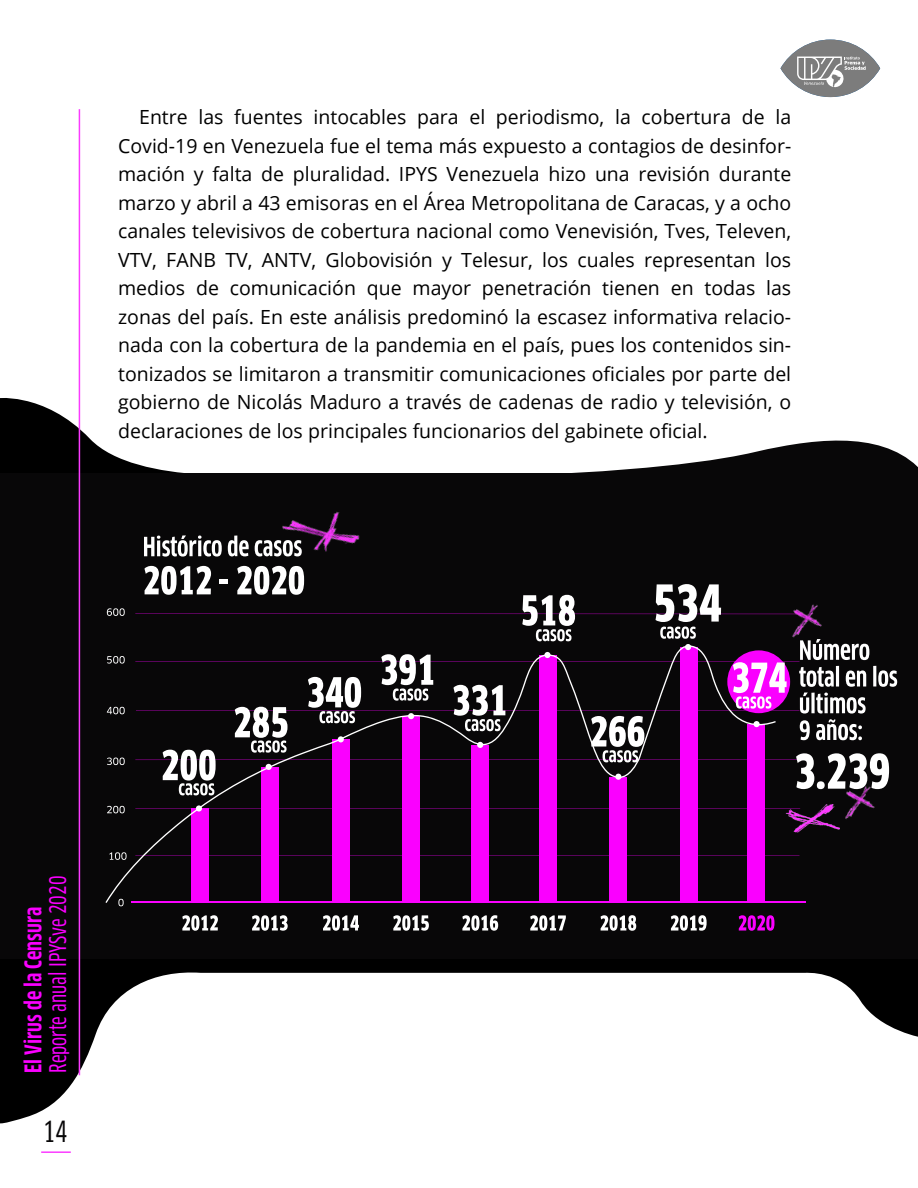
<style>
.page{position:relative;width:918px;height:1188px;background:#fff}
.page>*{position:absolute;margin:0;border:0;box-sizing:border-box;transform-origin:0 0}
.t1{font:28.5px "Clan Pro Cond News";color:#080708}
.t2{font:22.5px "Clan Pro Cond News";color:#fa00ff}
.t3{font:700 condensed 22.5px "Clan Pro";color:#fa00ff}
.t4{font:19.5px/28.5px "Open Sans";color:#000;text-align:justify}
</style>
<div class="page">
<svg style="left:0;top:959px;width:918px;height:165px"></svg>
<svg style="left:0;top:390px;width:276px;height:84px"></svg>
<div style="left:0;top:474px;width:918px;height:485px;background:#080708"></div>
<img style="left:783px;top:604px;width:39px;height:34px">
<img style="left:845px;top:789px;width:34px;height:30px">
<hr style="left:135px;top:855px;width:664px;height:1px;background:#fa00ff">
<hr style="left:135px;top:808px;width:665px;height:1px;background:#fa00ff">
<hr style="left:136px;top:710px;width:663px;height:1px;background:#fa00ff">
<hr style="left:135px;top:661px;width:664px;height:1px;background:#fa00ff">
<svg style="left:182px;top:915px;width:36px;height:16px"></svg>
<hr style="left:135px;top:759px;width:666px;height:1px;background:#fa00ff">
<hr style="left:135px;top:614px;width:666px;height:1px;background:#fa00ff">
<svg style="left:107px;top:608px;width:18px;height:8px"></svg>
<svg style="left:118px;top:903px;width:6px;height:3px"></svg>
<svg style="left:144px;top:535px;width:78px;height:22px"></svg>
<svg style="left:228px;top:536px;width:21px;height:20px"></svg>
<svg style="left:255px;top:540px;width:17px;height:16px"></svg>
<svg style="left:800px;top:639px;width:69px;height:21px"></svg>
<svg style="left:799px;top:667px;width:35px;height:20px"></svg>
<hr style="left:836px;top:666px;width:3px;height:21px;background:#fff">
<svg style="left:846px;top:670px;width:20px;height:17px"></svg>
<hr style="left:873px;top:666px;width:3px;height:20px;background:#fff">
<svg style="left:878px;top:670px;width:19px;height:17px"></svg>
<svg style="left:800px;top:693px;width:9px;height:21px"></svg>
<svg style="left:811px;top:693px;width:4px;height:20px"></svg>
<svg style="left:800px;top:720px;width:10px;height:20px"></svg>
<svg style="left:816px;top:693px;width:50px;height:47px"></svg>
<hr style="left:131px;top:902px;width:675px;height:1px;background:#fa00ff">
<svg style="left:252px;top:915px;width:36px;height:16px"></svg>
<svg style="left:323px;top:915px;width:36px;height:16px"></svg>
<svg style="left:393px;top:915px;width:36px;height:16px"></svg>
<svg style="left:462px;top:915px;width:36px;height:16px"></svg>
<svg style="left:530px;top:915px;width:36px;height:16px"></svg>
<svg style="left:601px;top:915px;width:35px;height:16px"></svg>
<svg style="left:671px;top:915px;width:36px;height:16px"></svg>
<svg style="left:739px;top:915px;width:35px;height:16px"></svg>
<svg style="left:144px;top:566px;width:67px;height:29px"></svg>
<div style="left:220px;top:579px;width:8px;height:5px;background:#fff"></div>
<svg style="left:237px;top:566px;width:67px;height:29px"></svg>
<svg style="left:522px;top:595px;width:53px;height:46px"></svg>
<svg style="left:796px;top:753px;width:18px;height:36px"></svg>
<div style="left:817px;top:781px;width:8px;height:8px;background:#fff;border-radius:50%"></div>
<svg style="left:828px;top:753px;width:61px;height:36px"></svg>
<svg style="left:776px;top:662px;width:11px;height:46px"></svg>
<svg style="left:656px;top:584px;width:65px;height:55px"></svg>
<img style="left:779px;top:804px;width:61px;height:29px">
<img style="left:272px;top:511px;width:88px;height:61px">
<svg style="left:105px;top:641px;width:671px;height:262px"></svg>
<svg style="left:561px;top:440px;width:357px;height:34px"></svg>
<svg style="left:78px;top:109px;width:3px;height:234px"></svg>
<hr style="left:41px;top:1151px;width:30px;height:2px;background:#fb3bff">
<hr style="left:79px;top:109px;width:1px;height:966px;background:#fb3bff">
<svg style="left:781px;top:40px;width:99px;height:57px;background:#8e8f91"></svg>
<svg style="left:797px;top:57px;width:69px;height:30px"></svg>
<p class="t4" style="left:118px;top:102px;width:675px;text-indent:21px">Entre las fuentes intocables para el periodismo, la cobertura de la Covid-19 en Venezuela fue el tema más expuesto a contagios de desinfor&shy;mación y falta de pluralidad. IPYS Venezuela hizo una revisión durante marzo y abril a 43 emisoras en el Área Metropolitana de Caracas, y a ocho canales televisivos de cobertura nacional como Venevisión, Tves, Televen, VTV, FANB TV, ANTV, Globovisión y Telesur, los cuales representan los medios de comunicación que mayor penetración tienen en todas las zonas del país. En este análisis predominó la escasez informativa relacio&shy;nada con la cobertura de la pandemia en el país, pues los contenidos sin&shy;tonizados se limitaron a transmitir comunicaciones oficiales por parte del gobierno de Nicolás Maduro a través de cadenas de radio y televisión, o declaraciones de los principales funcionarios del gabinete oficial.</p>
<p class="t2" style="left:45px;top:1073px;width:198px;rotate:-90deg">Reporte anual IPYSve 2020</p>
<p class="t3" style="left:20px;top:1073px;width:167px;rotate:-90deg">El Virus de la Censura</p>
<h1 class="t1" style="left:43px;top:1115px;width:26px">14</h1>
</div>
